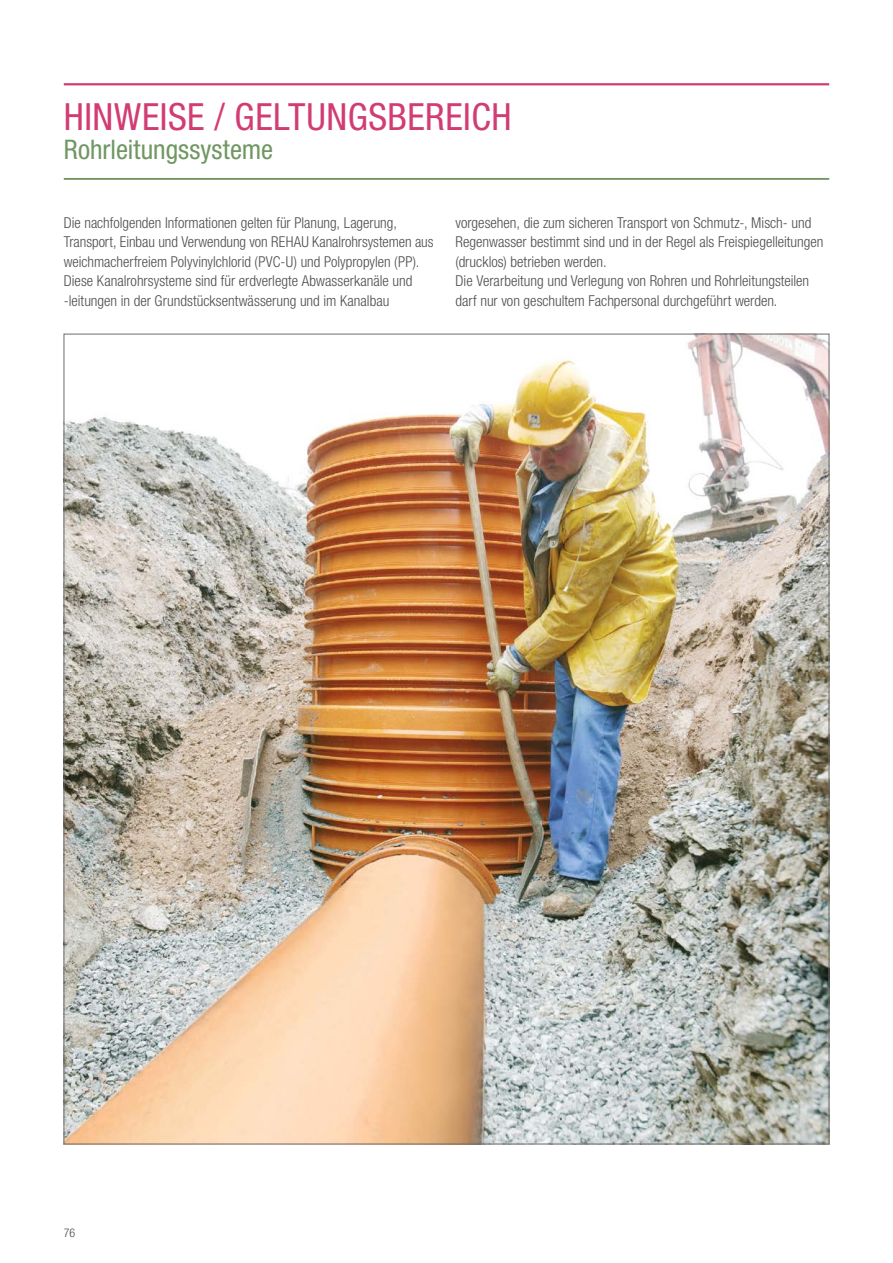
<style>
.page{position:relative;width:893px;height:1263px;background:#fff}
.page>*{position:absolute;margin:0;border:0;box-sizing:border-box;transform-origin:0 0}
.Headline_with_sublin{font:condensed 37.5px "Helvetica Neue LTW1 G";letter-spacing:.015em;color:#d13c73}
.Subline{font:condensed 27px "Helvetica Neue LTW1 G";color:#709763}
.Bodytext{font:300 condensed 15px/19.5px "Helvetica Neue LTW1 G";color:#4e4e4d}
.Pagenumber_left{font:300 condensed 12px "Helvetica Neue LTW1 G";color:#4e4e4d}
</style>
<div class="page">
<hr style="left:64px;top:83px;width:765px;height:2px;background:#d13c73">
<hr style="left:64px;top:178px;width:765px;height:2px;background:#709763">
<img style="left:66px;top:336px;width:761px;height:806px">
<p class="Headline_with_sublin" style="left:64px;top:95px;width:449px">HINWEISE / GELTUNGSBEREICH</p>
<p class="Subline" style="left:64px;top:134px;width:211px">Rohrleitungssysteme</p>
<p class="Bodytext" style="left:64px;top:213px;width:371px">Die nachfolgenden Informationen gelten für Planung, Lagerung,<br>Transport, Einbau und Verwendung von REHAU Kanalrohrsystemen aus weichmacherfreiem Polyvinylchlorid (PVC-U) und Polypropylen (PP).</p>
<p class="Bodytext" style="left:64px;top:271px;width:350px">Diese Kanalrohrsysteme sind für erdverlegte Abwasserkanäle und -leitungen in der Grundstücksentwässerung und im Kanalbau</p>
<p class="Bodytext" style="left:455px;top:213px;width:369px">vorgesehen, die zum sicheren Transport von Schmutz-, Misch- und<br>Regenwasser bestimmt sind und in der Regel als Freispiegelleitungen (drucklos) betrieben werden.</p>
<p class="Bodytext" style="left:455px;top:271px;width:355px">Die Verarbeitung und Verlegung von Rohren und Rohrleitungsteilen darf nur von geschultem Fachpersonal durchgeführt werden.</p>
<p class="Pagenumber_left" style="left:64px;top:1226px;width:13px">76</p>
</div>
